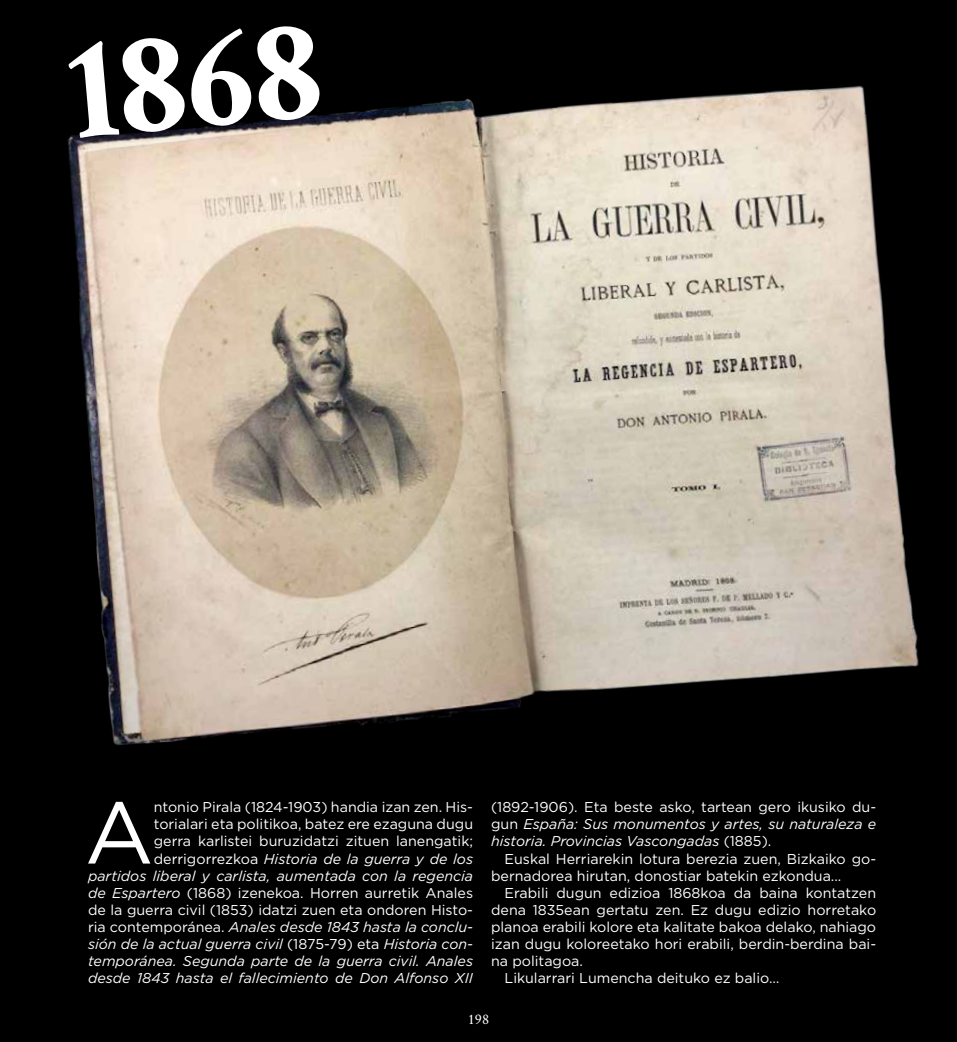
<style>
.page{position:relative;width:957px;height:1042px;background:#000}
.page>*{position:absolute;margin:0;border:0;box-sizing:border-box;transform-origin:0 0}
.t1{font:700 150px "Crimson Text";color:#fff}
.t2{font:87.6px "Gotham";color:#fff}
.t3{font:15px "Crimson Text";color:#fff}
.t4{font:14.25px/17.1px "Gotham";color:#fff;text-align:right}
.t5{font:italic 14.25px/17.1px "Gotham";color:#fff;text-align:justify}
.s1{font-style:italic}
.s2{font-style:normal}
</style>
<div class="page">
<img style="left:67px;top:86px;width:852px;height:659px">
<h1 class="t1" style="left:60px;top:-1px;width:255px;rotate:-5deg">1868</h1>
<h2 class="t2" style="left:85px;top:776px;width:71px">A</h2>
<p class="t4" style="left:88px;top:798px;width:386px">ntonio Pirala (1824-1903) handia izan zen. His-<br>torialari eta politikoa, batez ere ezaguna dugu<br>gerra karlistei buruzidatzi zituen lanengatik; derrigorrezkoa <span class="s1">Historia de la guerra y de los<br>partidos liberal y carlista, aumentada con la regencia de Espartero</span> (1868) izenekoa. Horren aurretik Anales de la guerra civil (1853) idatzi zuen eta ondoren Histo&shy;ria contemporánea. <span class="s1">Anales desde 1843 hasta la conclu&shy;sión de la actual guerra civil</span> (1875-79) eta <span class="s1">Historia con&shy;temporánea. Segunda parte de la guerra civil. Anales desde 1843 hasta el fallecimiento de Don Alfonso XII</span></p>
<p class="t5" style="left:491px;top:798px;width:386px"><span class="s2">(1892-1906). Eta beste asko, tartean gero ikusiko du&shy;gun</span> España: Sus monumentos y artes, su naturaleza e historia. Provincias Vascongadas <span class="s2">(1885).</span></p>
<p class="t4" style="left:491px;top:849px;width:386px;text-align:left;text-indent:13px">Euskal Herriarekin lotura berezia zuen, Bizkaiko go&shy;bernadorea hirutan, donostiar batekin ezkondua...</p>
<p class="t4" style="left:504px;top:884px;width:373px">Erabili dugun edizioa 1868koa da baina kontatzen</p>
<p class="t4" style="left:491px;top:901px;width:386px">dena 1835ean gertatu zen. Ez dugu edizio horretako</p>
<p class="t4" style="left:491px;top:918px;width:386px">planoa erabili kolore eta kalitate bakoa delako, nahiago</p>
<p class="t4" style="left:491px;top:935px;width:386px">izan dugu koloreetako hori erabili, berdin-berdina bai-</p>
<p class="t4" style="left:491px;top:952px;width:93px">na politagoa.</p>
<p class="t4" style="left:504px;top:969px;width:276px">Likularrari Lumencha deituko ez balio…</p>
<p class="t3" style="left:468px;top:1009px;width:23px">198</p>
</div>
